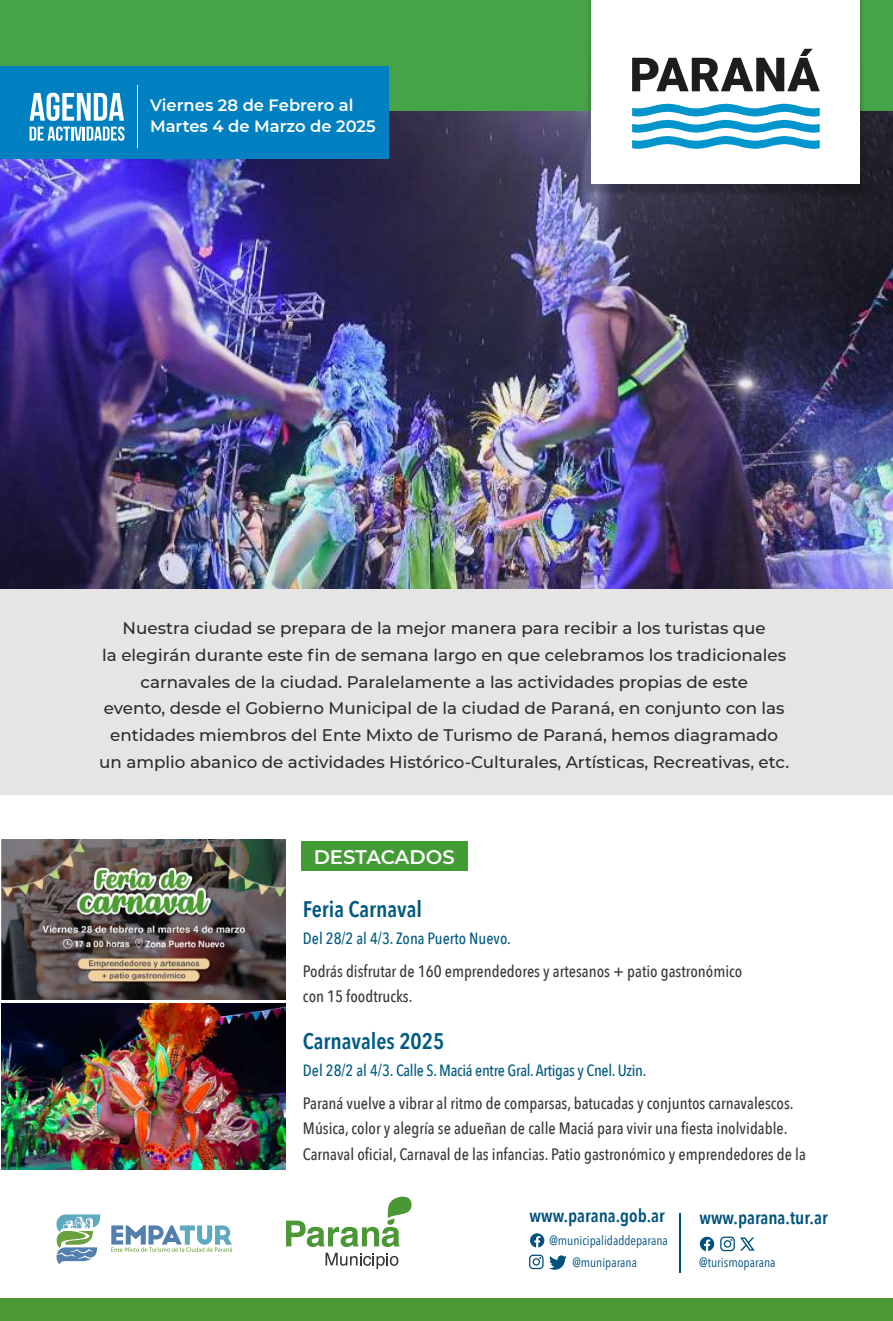
<style>
.page{position:relative;width:893px;height:1321px;background:#fff}
.page>*{position:absolute;margin:0;border:0;box-sizing:border-box;transform-origin:0 0}
.t1{font:600 22.5px "Avenir Next Condensed";color:#005a81}
.t2{font:600 19.65px "Montserrat";color:#fff}
.t3{font:600 18.15px "Avenir Next Condensed";color:#00527d}
.t4{font:500 16.65px/26.7px "Montserrat";color:#2b2b2b;text-align:center}
.t5{font:500 16.5px/25.5px "Avenir Next Condensed";color:#3a3a3a}
.t6{font:600 16.35px/21.3px "Montserrat";color:#fff}
.t7{font:500 16.2px "Avenir Next Condensed";letter-spacing:-.015em;color:#035b81}
.t8{font:13.2px "Avenir Next Condensed";color:#00527d}
.t9{font:13.05px/22.2px "Avenir Next Condensed";color:#00527d}
</style>
<div class="page">
<img style="left:0;top:110px;width:893px;height:479px">
<div style="left:0;top:0;width:893px;height:110px;background:#46a348"></div>
<div style="left:0;top:589px;width:893px;height:206px;background:#e6e4e4"></div>
<img style="left:534px;top:0;width:359px;height:247px">
<div style="left:592px;top:0;width:268px;height:184px;background:#fff"></div>
<div style="left:0;top:66px;width:389px;height:92px;background:#0080c0"></div>
<svg style="left:632px;top:103px;width:188px;height:46px"></svg>
<svg style="left:632px;top:49px;width:188px;height:42px"></svg>
<div style="left:0;top:1298px;width:893px;height:22px;background:#4b9935"></div>
<svg style="left:111px;top:1225px;width:121px;height:26px"></svg>
<svg style="left:56px;top:1214px;width:44px;height:49px"></svg>
<svg style="left:700px;top:1236px;width:14px;height:14px"></svg>
<svg style="left:529px;top:1254px;width:38px;height:15px"></svg>
<svg style="left:530px;top:1233px;width:14px;height:14px"></svg>
<hr style="left:679px;top:1213px;width:2px;height:59px;background:#00527d">
<svg style="left:720px;top:1236px;width:34px;height:14px"></svg>
<svg style="left:286px;top:1196px;width:126px;height:72px"></svg>
<svg style="left:30px;top:93px;width:95px;height:48px"></svg>
<hr style="left:137px;top:85px;width:1px;height:63px;background:#fff">
<img style="left:1px;top:1003px;width:284px;height:166px">
<img style="left:1px;top:839px;width:284px;height:160px">
<div style="left:301px;top:840px;width:167px;height:30px;background:#439b36"></div>
<p class="t6" style="left:150px;top:93px;width:227px">Viernes 28 de Febrero al<br>Martes 4 de Marzo de 2025</p>
<p class="t4" style="left:99px;top:614px;width:691px">Nuestra ciudad se prepara de la mejor manera para recibir a los turistas que<br>la elegirán durante este fin de semana largo en que celebramos los tradicionales carnavales de la ciudad. Paralelamente a las actividades propias de este<br>evento, desde el Gobierno Municipal de la ciudad de Paraná, en conjunto con las entidades miembros del Ente Mixto de Turismo de Paraná, hemos diagramado un amplio abanico de actividades Histórico-Culturales, Artísticas, Recreativas, etc.</p>
<p class="t2" style="left:314px;top:842px;width:142px">DESTACADOS</p>
<h1 class="t1" style="left:303px;top:889px;width:121px">Feria Carnaval</h1>
<p class="t7" style="left:303px;top:928px;width:209px">Del 28/2 al 4/3. Zona Puerto Nuevo.</p>
<p class="t5" style="left:303px;top:958px;width:441px">Podrás disfrutar de 160 emprendedores y artesanos + patio gastronómico con 15 foodtrucks.</p>
<h1 class="t1" style="left:303px;top:1021px;width:143px">Carnavales 2025</h1>
<p class="t7" style="left:303px;top:1059px;width:345px">Del 28/2 al 4/3. Calle S. Maciá entre Gral. Artigas y Cnel. Uzin.</p>
<p class="t5" style="left:303px;top:1089px;width:504px">Paraná vuelve a vibrar al ritmo de comparsas, batucadas y conjuntos carnavalescos.<br>Música, color y alegría se adueñan de calle Maciá para vivir una fiesta inolvidable.<br>Carnaval oficial, Carnaval de las infancias. Patio gastronómico y emprendedores de la</p>
<p class="t3" style="left:530px;top:1199px;width:137px">www.parana.gob.ar</p>
<p class="t9" style="left:572px;top:1228px;width:97px;text-indent:-23px">@municipalidaddeparana @muniparana</p>
<p class="t3" style="left:699px;top:1201px;width:130px">www.parana.tur.ar</p>
<p class="t8" style="left:699px;top:1251px;width:78px">@turismoparana</p>
</div>
